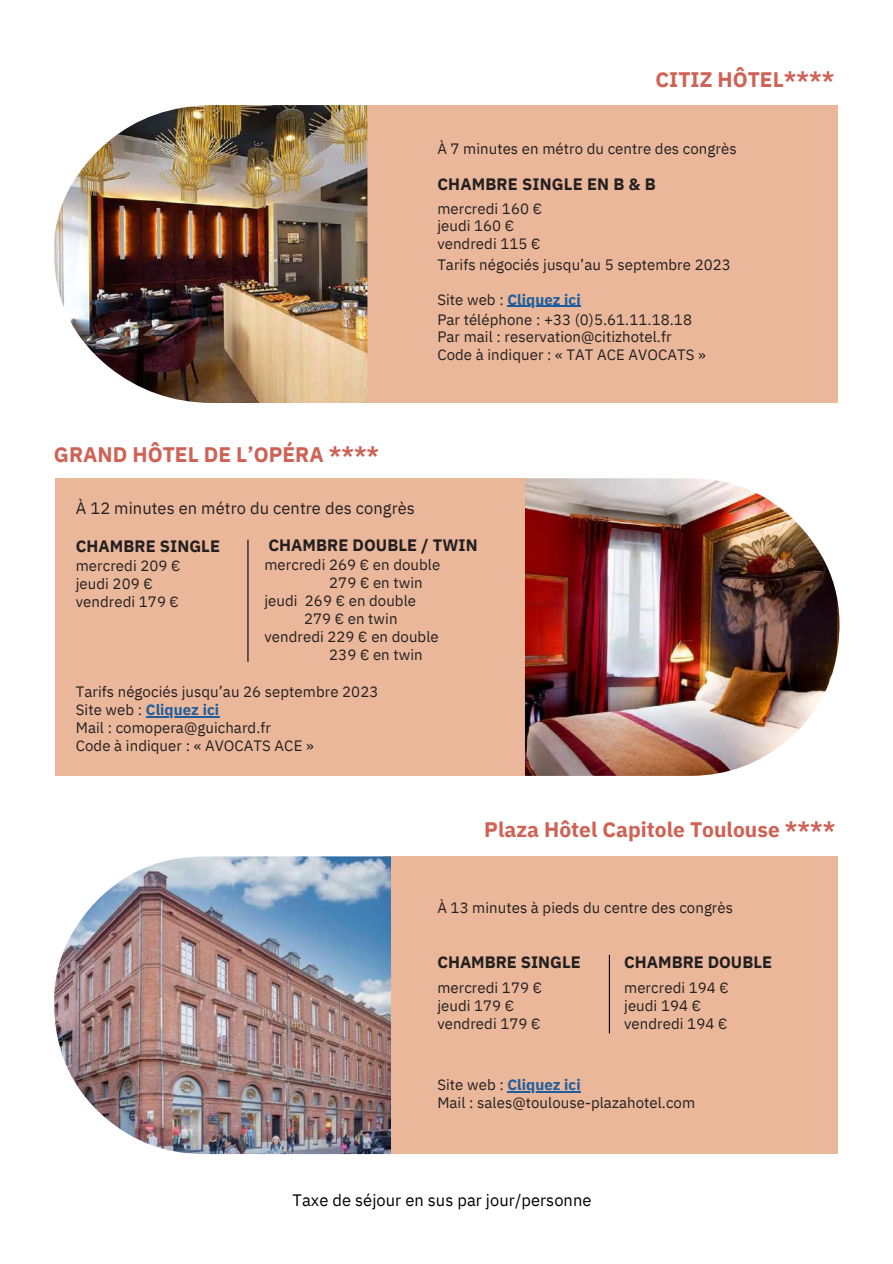
<style>
.page{position:relative;width:893px;height:1264px;background:#fff}
.page>*{position:absolute;margin:0;border:0;box-sizing:border-box;transform-origin:0 0}
.t1{font:700 21px "IBM Plex Sans";color:#ce6255}
.t2{font:700 16.5px "IBM Plex Sans";letter-spacing:.005em;color:#231f20}
.t3{font:16.5px "IBM Plex Sans";letter-spacing:.005em;color:#231f20}
.t4{font:16.5px "IBM Plex Sans";letter-spacing:.005em;color:#000}
.t5{font:15px/18px "IBM Plex Sans";letter-spacing:.005em;color:#231f20}
.s1{font-weight:700;color:#1f5e9e}
</style>
<div class="page">
<div style="left:367px;top:105px;width:470px;height:298px;background:#ebb79a"></div>
<img style="left:54px;top:105px;width:313px;height:298px">
<div style="left:55px;top:478px;width:470px;height:298px;background:#ebb79a"></div>
<img style="left:525px;top:478px;width:314px;height:298px">
<div style="left:383px;top:856px;width:454px;height:297px;background:#ebb79a"></div>
<img style="left:54px;top:856px;width:337px;height:297px">
<hr style="left:507px;top:306px;width:73px;height:1px;background:#1f5e9e">
<hr style="left:507px;top:1090px;width:73px;height:2px;background:#1f5e9e">
<hr style="left:608px;top:954px;width:2px;height:79px;background:#000">
<hr style="left:146px;top:716px;width:73px;height:1px;background:#1f5e9e">
<hr style="left:247px;top:539px;width:1px;height:123px;background:#000">
<h1 class="t1" style="left:655px;top:65px;width:180px">CITIZ HÔTEL****</h1>
<h1 class="t1" style="left:54px;top:440px;width:327px">GRAND HÔTEL DE L’OPÉRA ****</h1>
<p class="t5" style="left:437px;top:139px;width:301px">À 7 minutes en métro du centre des congrès</p>
<p class="t2" style="left:437px;top:173px;width:220px">CHAMBRE SINGLE EN B &amp; B</p>
<p class="t5" style="left:437px;top:199px;width:106px;line-height:17.4px">mercredi 160 € jeudi 160 € vendredi 115 €</p>
<p class="t5" style="left:437px;top:255px;width:295px">Tarifs négociés jusqu’au 5 septembre 2023</p>
<p class="t5" style="left:437px;top:289px;width:256px;line-height:20.2px">Site web : <span class="s1">Cliquez ici<br></span>Par téléphone : +33 (0)5.61.11.18.18</p>
<p class="t5" style="left:437px;top:327px;width:270px">Par mail : reservation@citizhotel.fr<br>Code à indiquer : « TAT ACE AVOCATS »</p>
<p class="t3" style="left:76px;top:497px;width:340px">À 12 minutes en métro du centre des congrès</p>
<p class="t2" style="left:76px;top:535px;width:146px">CHAMBRE SINGLE</p>
<p class="t5" style="left:76px;top:557px;width:106px">mercredi 209 € jeudi 209 € vendredi 179 €</p>
<p class="t2" style="left:268px;top:534px;width:211px">CHAMBRE DOUBLE / TWIN</p>
<p class="t5" style="left:264px;top:555px;width:177px">mercredi 269 € en double</p>
<p class="t5" style="left:329px;top:573px;width:95px">279 € en twin</p>
<p class="t5" style="left:264px;top:591px;width:153px">jeudi 269 € en double</p>
<p class="t5" style="left:304px;top:609px;width:95px">279 € en twin</p>
<p class="t5" style="left:264px;top:627px;width:176px">vendredi 229 € en double</p>
<p class="t5" style="left:329px;top:645px;width:95px">239 € en twin</p>
<p class="t5" style="left:76px;top:682px;width:304px">Tarifs négociés jusqu’au 26 septembre 2023<br>Site web : <span class="s1">Cliquez ici<br></span>Mail : comopera@guichard.fr<br>Code à indiquer : « AVOCATS ACE »</p>
<h1 class="t1" style="left:484px;top:815px;width:352px">Plaza Hôtel Capitole Toulouse ****</h1>
<p class="t5" style="left:437px;top:898px;width:297px">À 13 minutes à pieds du centre des congrès</p>
<p class="t2" style="left:437px;top:950px;width:145px">CHAMBRE SINGLE</p>
<p class="t2" style="left:624px;top:950px;width:149px">CHAMBRE DOUBLE</p>
<p class="t5" style="left:437px;top:978px;width:106px">mercredi 179 € jeudi 179 € vendredi 179 €</p>
<p class="t5" style="left:624px;top:978px;width:106px">mercredi 194 € jeudi 194 € vendredi 194 €</p>
<p class="t5" style="left:437px;top:1075px;width:259px">Site web : <span class="s1">Cliquez ici<br></span>Mail : sales@toulouse-plazahotel.com</p>
<p class="t4" style="left:292px;top:1188px;width:300px">Taxe de séjour en sus par jour/personne</p>
</div>
